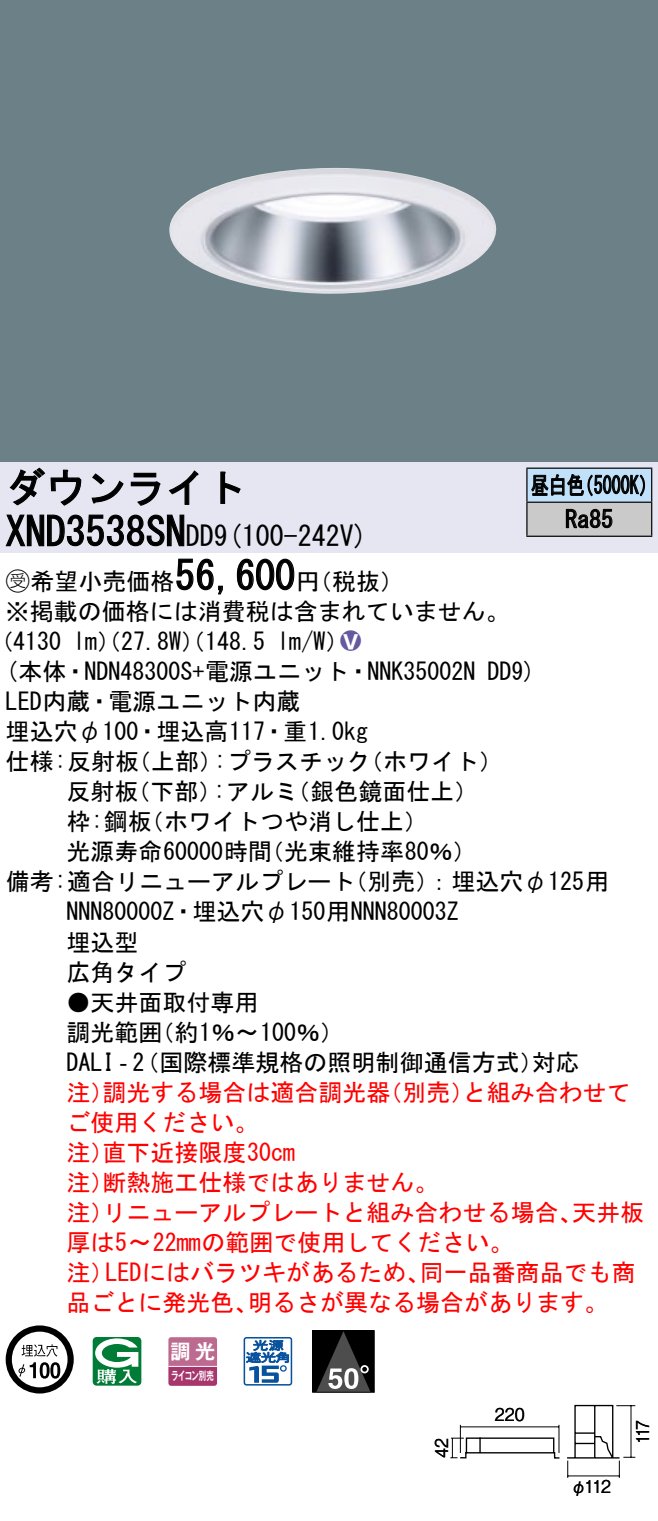
<style>
.page{position:relative;width:658px;height:1521px;background:#fff}
.page>*{position:absolute;margin:0;border:0;box-sizing:border-box;transform-origin:0 0}
.t1{font:40px "MS Gothic";color:#000}
.t2{font:28px "MS Gothic";color:#000}
.t3{font:24px/30px "MS Gothic";color:#000}
.t4{font:24px/30px "MS Gothic";color:#f00}
.t5{font:24px/34px "MS Gothic";color:#000;scale:.75 1}
.t6{font:24px "Ford Classification 1";color:#635aa0}
.t7{font:20px "Gothic MB101 Pro De Bold 90 pv RKSJ H";color:#fff}
.t8{font:17.6px "Gothic BBB Pro Medium 90 pv RKSJ H";letter-spacing:-.095em;color:#000;scale:.9 1}
.t9{font:11.6px "Gothic MB101 Pro De Bold 90 pv RKSJ H";letter-spacing:-.05em;color:#fff;scale:.65 1}
.s1{font-size:28px}
.s2{font-family:"Ford Classification 1"}
.s3{color:#fff}
</style>
<div class="page">
<div style="left:0;top:0;width:658px;height:462px;background:#6c8087"></div>
<img style="left:169px;top:168px;width:328px;height:126px">
<div style="left:0;top:462px;width:658px;height:90px;background:#e6e5f2"></div>
<svg style="left:9px;top:467px;width:73px;height:39px"></svg>
<svg style="left:91px;top:473px;width:33px;height:30px"></svg>
<svg style="left:130px;top:472px;width:30px;height:34px"></svg>
<svg style="left:168px;top:470px;width:30px;height:35px"></svg>
<svg style="left:220px;top:471px;width:21px;height:33px"></svg>
<svg style="left:5px;top:514px;width:180px;height:32px"></svg>
<svg style="left:176px;top:558px;width:47px;height:37px"></svg>
<svg style="left:236px;top:558px;width:59px;height:32px"></svg>
<svg style="left:6px;top:1325px;width:68px;height:68px"></svg>
<svg style="left:40px;top:1361px;width:10px;height:17px"></svg>
<svg style="left:50px;top:1361px;width:10px;height:17px"></svg>
<svg style="left:93px;top:1337px;width:48px;height:48px"></svg>
<svg style="left:168px;top:1337px;width:49px;height:48px;background:#b65b85"></svg>
<hr style="left:168px;top:1365px;width:49px;height:1px;background:#fff">
<svg style="left:243px;top:1337px;width:49px;height:48px"></svg>
<div style="left:312px;top:1330px;width:62px;height:61px;background:#000"></div>
<svg style="left:317px;top:1331px;width:53px;height:59px"></svg>
<div style="left:312px;top:1329px;width:62px;height:63px;border:1px solid #000"></div>
<div style="left:527px;top:468px;width:124px;height:34px;background:#c1e1fa"></div>
<div style="left:527px;top:502px;width:124px;height:34px;background:#cacaca"></div>
<hr style="left:526px;top:467px;width:126px;height:2px;background:#000">
<hr style="left:526px;top:468px;width:1px;height:33px;background:#000">
<hr style="left:651px;top:468px;width:1px;height:33px;background:#000">
<hr style="left:526px;top:501px;width:126px;height:2px;background:#000">
<hr style="left:526px;top:502px;width:1px;height:33px;background:#000">
<hr style="left:651px;top:502px;width:1px;height:33px;background:#000">
<hr style="left:526px;top:535px;width:126px;height:2px;background:#000">
<svg style="left:531px;top:474px;width:114px;height:23px"></svg>
<svg style="left:565px;top:508px;width:47px;height:20px"></svg>
<svg style="left:450px;top:1404px;width:185px;height:74px"></svg>
<h1 class="t1" style="left:6px;top:467px;width:242px">ダウンライト</h1>
<p class="t2" style="left:214px;top:522px;width:155px">(9 100-242 (V</p>
<h1 class="t1" style="left:6px;top:511px;width:210px">XND3538SN<span class="s1">DD</span></h1>
<h1 class="t1" style="left:175px;top:555px;width:121px">56,600</h1>
<p class="t3" style="left:6px;top:566px;width:505px"><span class="s2">B</span>希望小売価格<br>※掲載の価格には消費税は含まれていません。</p>
<p class="t6" style="left:340px;top:629px;width:22px">2<span class="s3">8</span></p>
<p class="t3" style="left:296px;top:566px;width:109px">（円税抜(</p>
<p class="t3" style="left:277px;top:626px;width:73px">l m (W/</p>
<p class="t3" style="left:-11px;top:626px;width:74px">（4130</p>
<p class="t3" style="left:73px;top:626px;width:193px">lm）（27.8 ）（W 148.5</p>
<p class="t5" style="left:565px;top:468px;width:65px;text-indent:-34px">昼白色<br>Ra85</p>
<p class="t5" style="left:575px;top:468px;width:109px">（5000 (K</p>
<p class="t3" style="left:6px;top:656px;width:471px">(本体・NDN48300 +S 電源ユニット・NNK35002N</p>
<p class="t3" style="left:6px;top:686px;width:296px">LED内蔵・電源ユニット内蔵</p>
<p class="t3" style="left:6px;top:716px;width:364px">埋込穴φ100・埋込高117・重1.0kg</p>
<p class="t3" style="left:359px;top:746px;width:145px">（ホワイト(</p>
<p class="t3" style="left:487px;top:656px;width:50px">DD (9</p>
<p class="t3" style="left:214px;top:746px;width:158px">:プラスチック</p>
<p class="t3" style="left:6px;top:746px;width:135px">仕様:反射板</p>
<p class="t3" style="left:127px;top:746px;width:97px">（上部）</p>
<p class="t3" style="left:66px;top:776px;width:73px">反射板</p>
<p class="t3" style="left:126px;top:776px;width:97px">（下部）</p>
<p class="t3" style="left:213px;top:776px;width:86px">:アルミ</p>
<p class="t3" style="left:286px;top:776px;width:193px">（銀色鏡面仕上(</p>
<p class="t3" style="left:66px;top:806px;width:87px">枠:鋼板</p>
<p class="t3" style="left:140px;top:806px;width:289px">（ホワイトつや消し仕上(</p>
<p class="t3" style="left:66px;top:836px;width:207px">光源寿命60000時間</p>
<p class="t3" style="left:260px;top:836px;width:218px">（光束維持率80％(</p>
<p class="t3" style="left:66px;top:866px;width:394px;text-indent:-61px">備考:適合リニューアルプレート<br>NNN80000 ・Z 埋込穴φ150用NNN80003Z埋込型<br>広角タイプ</p>
<p class="t3" style="left:150px;top:986px;width:195px;text-indent:-84px">●天井面取付専用<br>（約1％〜100％(</p>
<p class="t3" style="left:343px;top:866px;width:267px">（別売：）埋込穴φ125用</p>
<p class="t3" style="left:66px;top:1016px;width:97px">調光範囲</p>
<p class="t3" style="left:66px;top:1046px;width:478px">DALI‐（2 国際標準規格の照明制御通信方式）</p>
<p class="t4" style="left:462px;top:1076px;width:169px">と組み合わせて</p>
<p class="t3" style="left:531px;top:1046px;width:49px">対応</p>
<p class="t4" style="left:102px;top:1076px;width:289px">調光する場合は適合調光器</p>
<p class="t4" style="left:378px;top:1076px;width:97px">（別売）</p>
<p class="t4" style="left:66px;top:1076px;width:49px">注）</p>
<p class="t4" style="left:66px;top:1106px;width:193px">ご使用ください。</p>
<p class="t4" style="left:102px;top:1136px;width:194px">直下近接限度30cm</p>
<p class="t4" style="left:102px;top:1136px;width:337px;text-indent:-36px">注）<br>断熱施工仕様ではありません。</p>
<p class="t4" style="left:66px;top:1166px;width:49px">注）</p>
<p class="t4" style="left:102px;top:1196px;width:481px">リニューアルプレートと組み合わせる場合、</p>
<p class="t4" style="left:572px;top:1196px;width:73px">天井板</p>
<p class="t4" style="left:66px;top:1196px;width:49px">注）</p>
<p class="t4" style="left:66px;top:1226px;width:448px">厚は〜5 22mmの範囲で使用してください。</p>
<p class="t4" style="left:420px;top:1256px;width:217px">同一品番商品でも商</p>
<p class="t4" style="left:105px;top:1256px;width:326px">LEDにはバラツキがあるため、</p>
<p class="t4" style="left:66px;top:1256px;width:49px">注）</p>
<p class="t4" style="left:66px;top:1286px;width:193px">品ごとに発光色、</p>
<p class="t4" style="left:248px;top:1286px;width:362px">明るさが異なる場合があります。</p>
<p class="t7" style="left:171px;top:1334px;width:46px">調光</p>
<p class="t9" style="left:171px;top:1365px;width:67px">ライコン別売</p>
<p class="t8" style="left:427px;top:1457px;width:24px;rotate:-90deg">42</p>
<p class="t8" style="left:494px;top:1399px;width:35px">220</p>
<p class="t8" style="left:570px;top:1471px;width:46px">φ112</p>
<p class="t8" style="left:628px;top:1443px;width:29px;rotate:-90deg">117</p>
</div>
